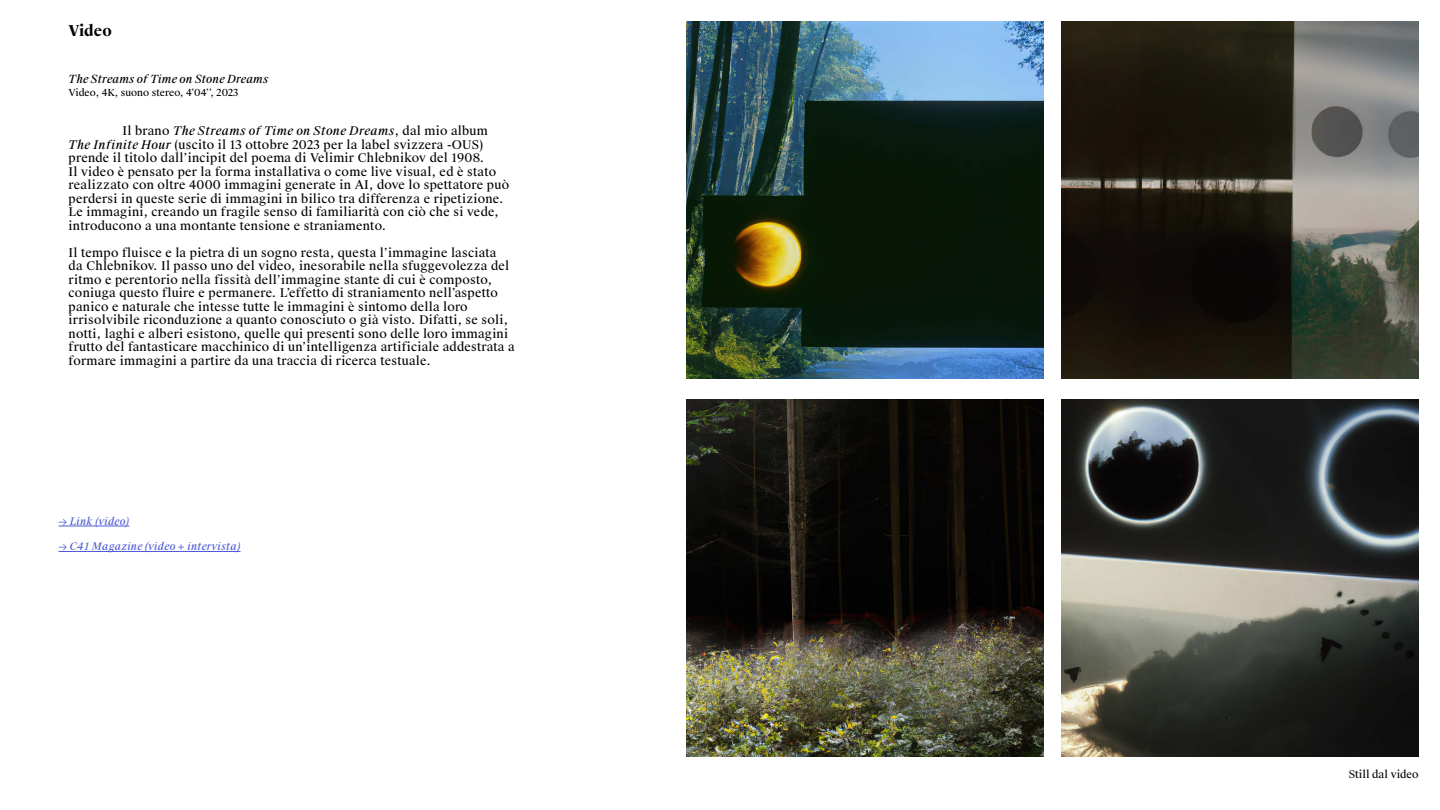
<style>
.page{position:relative;width:1440px;height:810px;background:#fff}
.page>*{position:absolute;margin:0;border:0;box-sizing:border-box;transform-origin:0 0}
.t1{font:700 15px "Suisse Works";letter-spacing:-.01em;color:#000}
.t2{font:12px/13.5px "Suisse Works";letter-spacing:.02em;color:#000}
.t3{font:italic 11.25px "Suisse Works";color:#000}
.t4{font:italic 10.5px "Suisse Works";letter-spacing:.01em;color:#4f5cd6}
.t5{font:10.5px "Suisse Works";color:#000}
.t6{font:9.75px "Suisse Works";color:#000}
.s1{font-style:italic}
.s2{font-style:normal}
</style>
<div class="page">
<hr style="left:59px;top:526px;width:70px;height:1px;background:#4f5cd6">
<hr style="left:59px;top:551px;width:182px;height:1px;background:#4f5cd6">
<img style="left:1061px;top:21px;width:358px;height:358px">
<img style="left:1061px;top:399px;width:358px;height:358px">
<img style="left:686px;top:21px;width:358px;height:358px">
<img style="left:686px;top:399px;width:358px;height:358px">
<p class="t1" style="left:69px;top:21px;width:45px">Video</p>
<p class="t3" style="left:69px;top:72px;width:201px">The Streams of Time on Stone Dreams</p>
<p class="t6" style="left:69px;top:87px;width:171px">Video, 4K, suono stereo, 4’04’’, 2023</p>
<p class="t2" style="left:69px;top:124px;width:442px;text-indent:54px">Il brano <span class="s1">The Streams of Time on Stone Dreams</span>, dal mio album <span class="s1">The Infinite Hour</span> (uscito il 13 ottobre 2023 per la label svizzera -OUS) prende il titolo dall’incipit del poema di Velimir Chlebnikov del 1908.<br>Il video è pensato per la forma installativa o come live visual, ed è stato realizzato con oltre 4000 immagini generate in AI, dove lo spettatore può perdersi in queste serie di immagini in bilico tra differenza e ripetizione.<br>Le immagini, creando un fragile senso di familiarità con ciò che si vede, introducono a una montante tensione e straniamento.</p>
<p class="t2" style="left:69px;top:246px;width:448px">Il tempo fluisce e la pietra di un sogno resta, questa l’immagine lasciata<br>da Chlebnikov. Il passo uno del video, inesorabile nella sfuggevolezza del ritmo e perentorio nella fissità dell’immagine stante di cui è composto, coniuga questo fluire e permanere. L’effetto di straniamento nell’aspetto panico e naturale che intesse tutte le immagini è sintomo della loro irrisolvibile riconduzione a quanto conosciuto o già visto. Difatti, se soli, notti, laghi e alberi esistono, quelle qui presenti sono delle loro immagini frutto del fantasticare macchinico di un’intelligenza artificiale addestrata a formare immagini a partire da una traccia di ricerca testuale.</p>
<p class="t4" style="left:59px;top:514px;width:72px"><span class="s2">→</span> Link (video)</p>
<p class="t4" style="left:59px;top:540px;width:183px"><span class="s2">→</span> C41 Magazine (video + intervista)</p>
<p class="t5" style="left:1349px;top:767px;width:71px">Still dal video</p>
</div>
